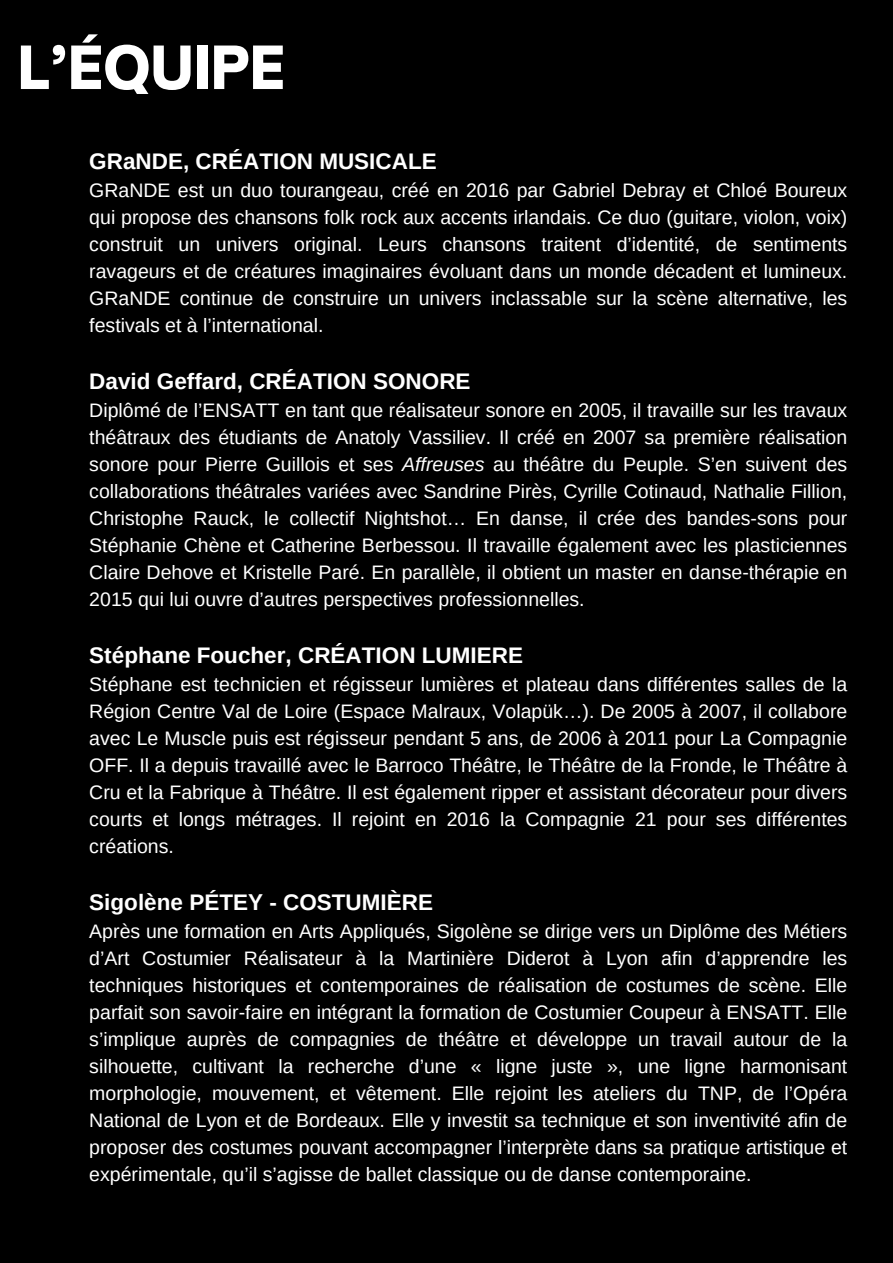
<style>
.page{position:relative;width:893px;height:1263px;background:#000}
.page>*{position:absolute;margin:0;border:0;box-sizing:border-box;transform-origin:0 0}
.t1{font:900 57px "Open Sauce One";color:#fff}
.t2{font:700 22.5px "Arimo";color:#fff}
.t3{font:19.5px/27px "Arimo";color:#fff;text-align:justify}
.s1{font-style:italic}
</style>
<div class="page">
<h1 class="t1" style="left:17px;top:32px;width:269px">L’ÉQUIPE</h1>
<p class="t2" style="left:89px;top:149px;width:349px">GRaNDE, CRÉATION MUSICALE</p>
<p class="t3" style="left:89px;top:177px;width:759px">GRaNDE est un duo tourangeau, créé en 2016 par Gabriel Debray et Chloé Boureux qui propose des chansons folk rock aux accents irlandais. Ce duo (guitare, violon, voix) construit un univers original. Leurs chansons traitent d’identité, de sentiments ravageurs et de créatures imaginaires évoluant dans un monde décadent et lumineux.<br>GRaNDE continue de construire un univers inclassable sur la scène alternative, les festivals et à l’international.</p>
<p class="t2" style="left:89px;top:369px;width:383px">David Geffard, CRÉATION SONORE</p>
<p class="t3" style="left:89px;top:397px;width:759px">Diplômé de l’ENSATT en tant que réalisateur sonore en 2005, il travaille sur les travaux théâtraux des étudiants de Anatoly Vassiliev. Il créé en 2007 sa première réalisation sonore pour Pierre Guillois et ses <span class="s1">Affreuses</span> au théâtre du Peuple. S’en suivent des collaborations théâtrales variées avec Sandrine Pirès, Cyrille Cotinaud, Nathalie Fillion, Christophe Rauck, le collectif Nightshot… En danse, il crée des bandes-sons pour Stéphanie Chène et Catherine Berbessou. Il travaille également avec les plasticiennes Claire Dehove et Kristelle Paré. En parallèle, il obtient un master en danse-thérapie en 2015 qui lui ouvre d’autres perspectives professionnelles.</p>
<p class="t2" style="left:89px;top:643px;width:435px">Stéphane Foucher, CRÉATION LUMIERE</p>
<p class="t3" style="left:89px;top:671px;width:759px">Stéphane est technicien et régisseur lumières et plateau dans différentes salles de la Région Centre Val de Loire (Espace Malraux, Volapük…). De 2005 à 2007, il collabore avec Le Muscle puis est régisseur pendant 5 ans, de 2006 à 2011 pour La Compagnie OFF. Il a depuis travaillé avec le Barroco Théâtre, le Théâtre de la Fronde, le Théâtre à Cru et la Fabrique à Théâtre. Il est également ripper et assistant décorateur pour divers courts et longs métrages. Il rejoint en 2016 la Compagnie 21 pour ses différentes créations.</p>
<p class="t2" style="left:89px;top:890px;width:345px">Sigolène PÉTEY - COSTUMIÈRE</p>
<p class="t3" style="left:89px;top:918px;width:759px">Après une formation en Arts Appliqués, Sigolène se dirige vers un Diplôme des Métiers d’Art Costumier Réalisateur à la Martinière Diderot à Lyon afin d’apprendre les techniques historiques et contemporaines de réalisation de costumes de scène. Elle parfait son savoir-faire en intégrant la formation de Costumier Coupeur à ENSATT. Elle s’implique auprès de compagnies de théâtre et développe un travail autour de la silhouette, cultivant la recherche d’une « ligne juste », une ligne harmonisant morphologie, mouvement, et vêtement. Elle rejoint les ateliers du TNP, de l’Opéra National de Lyon et de Bordeaux. Elle y investit sa technique et son inventivité afin de proposer des costumes pouvant accompagner l’interprète dans sa pratique artistique et expérimentale, qu’il s’agisse de ballet classique ou de danse contemporaine.</p>
</div>
